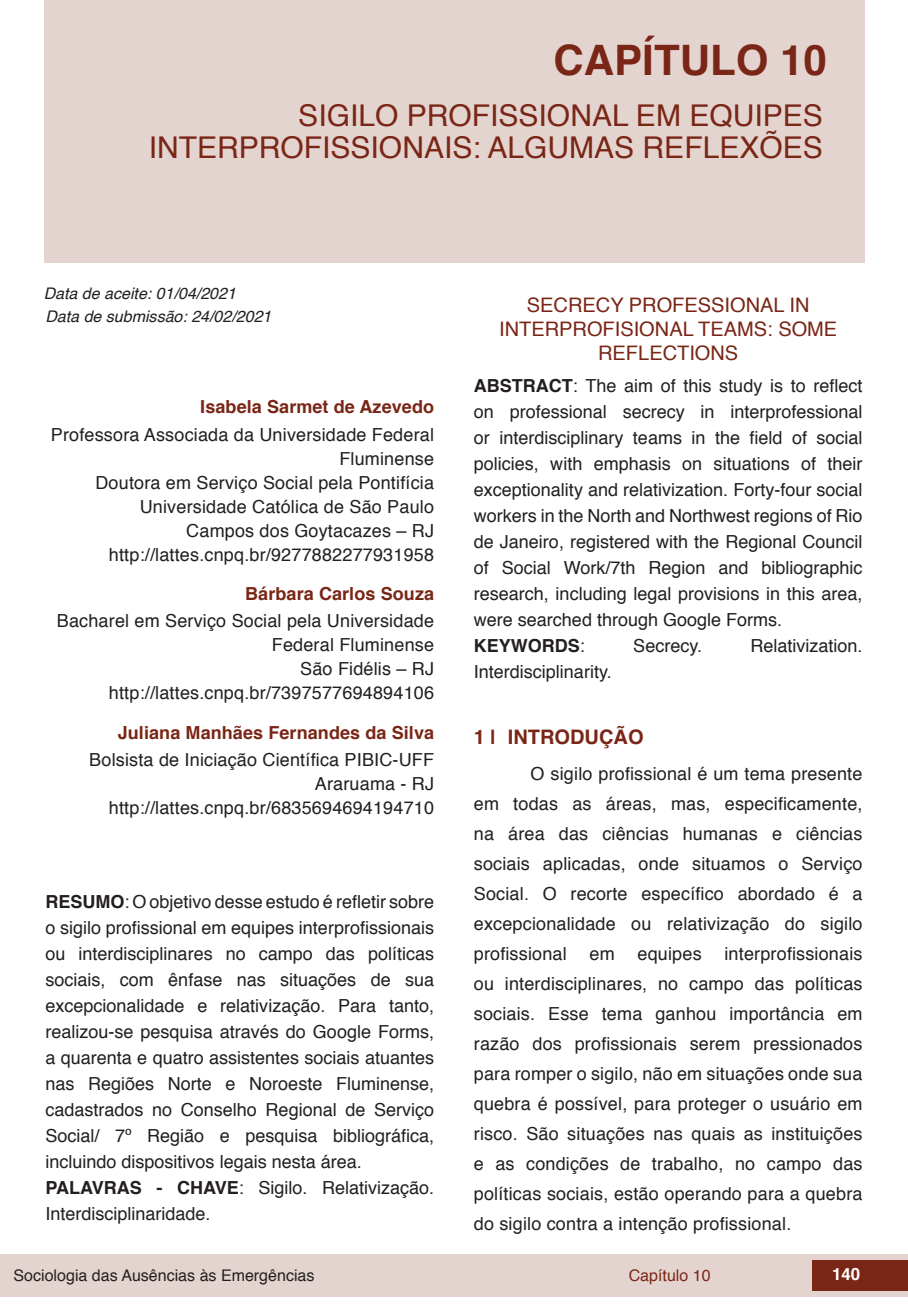
<style>
.page{position:relative;width:908px;height:1304px;background:#fff}
.page>*{position:absolute;margin:0;border:0;box-sizing:border-box;transform-origin:0 0}
.t1{font:700 42px "Helvetica";color:#7a2616}
.t2{font:30px/32px "Helvetica";color:#7a2616;text-align:right}
.t3{font:20px/24px "Helvetica";color:#7a2616;text-align:center}
.t4{font:700 20px "Helvetica";color:#7a2616}
.t5{font:18px/26px "Helvetica";color:#231f20;text-align:right}
.t6{font:700 18px "Helvetica";letter-spacing:.005em;color:#7a2616}
.t7{font:700 16.8px "Helvetica";color:#fff}
.t8{font:italic 16px "Helvetica";color:#231f20}
.t9{font:16px "Helvetica";color:#231f20}
.t10{font:16px "Helvetica";color:#7a2616}
.s1{font-weight:700}
</style>
<div class="page">
<div style="left:0;top:1254px;width:906px;height:43px;background:#e4d4d0"></div>
<div style="left:812px;top:1261px;width:95px;height:30px;background:#7a2616"></div>
<div style="left:44px;top:0;width:819px;height:263px;background:#e4d4d0"></div>
<h1 class="t1" style="left:553px;top:26px;width:275px">CAPÍTULO 10</h1>
<h2 class="t2" style="left:149px;top:101px;width:675px">SIGILO PROFISSIONAL EM EQUIPES<br>INTERPROFISSIONAIS: ALGUMAS REFLEXÕES</h2>
<p class="t8" style="left:44px;top:280px;width:194px">Data de aceite: 01/04/2021</p>
<p class="t8" style="left:45px;top:304px;width:227px">Data de submissão: 24/02/2021</p>
<p class="t6" style="left:200px;top:392px;width:235px">Isabela Sarmet de Azevedo</p>
<p class="t5" style="left:51px;top:423px;width:384px;line-height:24px">Professora Associada da Universidade Federal Fluminense<br>Doutora em Serviço Social pela Pontifícia Universidade Católica de São Paulo<br>Campos dos Goytacazes – RJ http://lattes.cnpq.br/9277882277931958</p>
<p class="t6" style="left:245px;top:579px;width:190px">Bárbara Carlos Souza</p>
<p class="t5" style="left:57px;top:609px;width:378px;line-height:24px">Bacharel em Serviço Social pela Universidade<br>Federal Fluminense<br>São Fidélis – RJ http://lattes.cnpq.br/7397577694894106</p>
<p class="t6" style="left:118px;top:718px;width:318px">Juliana Manhães Fernandes da Silva</p>
<p class="t5" style="left:89px;top:748px;width:346px;line-height:24px">Bolsista de Iniciação Científica PIBIC-UFF<br>Araruama - RJ http://lattes.cnpq.br/6835694694194710</p>
<p class="t5" style="left:45px;top:889px;width:390px;text-align:left"><span class="s1">RESUMO</span>: O objetivo desse estudo é refletir sobre o sigilo profissional em equipes interprofissionais ou interdisciplinares no campo das políticas sociais, com ênfase nas situações de sua excepcionalidade e relativização. Para tanto, realizou-se pesquisa através do Google Forms, a quarenta e quatro assistentes sociais atuantes nas Regiões Norte e Noroeste Fluminense, cadastrados no Conselho Regional de Serviço Social/ 7º Região e pesquisa bibliográfica, incluindo dispositivos legais nesta área.<br><span class="s1">PALAVRAS - CHAVE</span>: Sigilo. Relativização.<br>Interdisciplinaridade.</p>
<p class="t3" style="left:499px;top:294px;width:339px">SECRECY PROFESSIONAL IN<br>INTERPROFISIONAL TEAMS: SOME<br>REFLECTIONS</p>
<p class="t5" style="left:473px;top:373px;width:390px;text-align:left"><span class="s1">ABSTRACT</span>: The aim of this study is to reflect on professional secrecy in interprofessional or interdisciplinary teams in the field of social policies, with emphasis on situations of their exceptionality and relativization. Forty-four social workers in the North and Northwest regions of Rio de Janeiro, registered with the Regional Council of Social Work/7th Region and bibliographic research, including legal provisions in this area, were searched through Google Forms.<br><span class="s1">KEYWORDS</span>:</p>
<p class="t5" style="left:633px;top:633px;width:70px">Secrecy.</p>
<p class="t5" style="left:750px;top:633px;width:114px">Relativization.</p>
<p class="t5" style="left:473px;top:659px;width:139px">Interdisciplinarity.</p>
<p class="t4" style="left:473px;top:721px;width:171px">1 | INTRODUÇÃO</p>
<p class="t5" style="left:473px;top:759px;width:390px;line-height:30px;text-align:justify;text-indent:57px">O sigilo profissional é um tema presente em todas as áreas, mas, especificamente, na área das ciências humanas e ciências sociais aplicadas, onde situamos o Serviço Social. O recorte específico abordado é a excepcionalidade ou relativização do sigilo profissional</p>
<p class="t5" style="left:473px;top:939px;width:390px;line-height:30px;text-align:justify;text-indent:250px">interprofissionais ou interdisciplinares, no campo das políticas sociais. Esse tema ganhou importância em razão dos profissionais serem pressionados para romper o sigilo, não em situações onde sua quebra é possível, para proteger o usuário em risco. São situações nas quais as instituições e as condições de trabalho, no campo das políticas sociais, estão operando para a quebra do sigilo contra a intenção profissional.</p>
<p class="t5" style="left:589px;top:941px;width:27px">em</p>
<p class="t5" style="left:637px;top:941px;width:66px">equipes</p>
<p class="t9" style="left:14px;top:1263px;width:302px">Sociologia das Ausências às Emergências</p>
<p class="t10" style="left:628px;top:1263px;width:83px">Capítulo 10</p>
<p class="t7" style="left:831px;top:1261px;width:30px">140</p>
</div>
